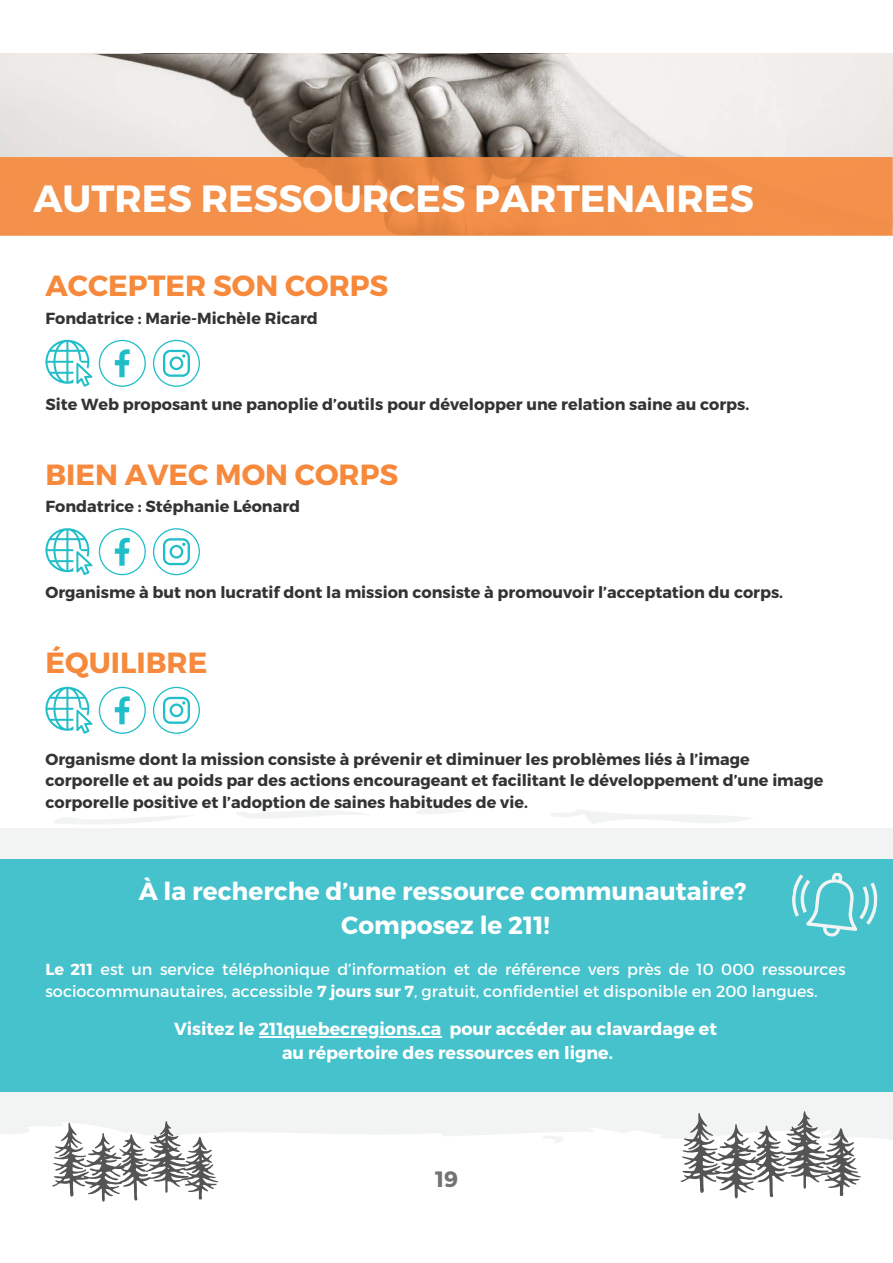
<style>
.page{position:relative;width:893px;height:1263px;background:#fff}
.page>*{position:absolute;margin:0;border:0;box-sizing:border-box;transform-origin:0 0}
.t1{font:700 37.95px "Montserrat";color:#fff}
.t2{font:700 29.1px "Montserrat";color:#f6893b}
.t3{font:700 24.75px/34px "Montserrat";color:#fff;text-align:center}
.t4{font:700 22.2px "Montserrat";color:#737374}
.t5{font:700 17.55px/23.9px "Montserrat";color:#fff;text-align:center}
.t6{font:700 16.05px/21.9px "Montserrat";color:#333}
.t7{font:16.05px/22px "Montserrat";color:#fff}
.s1{font-weight:700}
</style>
<div class="page">
<div style="left:0;top:54px;width:893px;height:1155px;background:#f2f4f3"></div>
<div style="left:0;top:658px;width:893px;height:169px;background:#fff"></div>
<svg style="left:0;top:1127px;width:893px;height:82px;fill:#fff"></svg>
<div style="left:0;top:860px;width:893px;height:232px;background:#45c2cc"></div>
<hr style="left:259px;top:1036px;width:182px;height:2px;background:#fff">
<div style="left:0;top:236px;width:893px;height:422px;background:#fff"></div>
<svg style="left:99px;top:340px;width:47px;height:47px"></svg>
<svg style="left:153px;top:340px;width:47px;height:47px"></svg>
<svg style="left:45px;top:340px;width:47px;height:47px"></svg>
<svg style="left:99px;top:528px;width:47px;height:47px"></svg>
<svg style="left:153px;top:528px;width:47px;height:47px"></svg>
<svg style="left:45px;top:528px;width:47px;height:47px"></svg>
<svg style="left:99px;top:687px;width:47px;height:47px"></svg>
<svg style="left:153px;top:687px;width:47px;height:47px"></svg>
<svg style="left:45px;top:687px;width:47px;height:47px"></svg>
<img style="left:0;top:54px;width:893px;height:103px">
<svg style="left:0;top:235px;width:893px;height:1px"></svg>
<img style="left:0;top:157px;width:893px;height:78px">
<svg style="left:680px;top:1111px;width:181px;height:88px"></svg>
<svg style="left:52px;top:1121px;width:166px;height:81px"></svg>
<svg style="left:792px;top:872px;width:86px;height:65px"></svg>
<h1 class="t1" style="left:33px;top:174px;width:722px">AUTRES RESSOURCES PARTENAIRES</h1>
<h2 class="t2" style="left:45px;top:267px;width:344px">ACCEPTER SON CORPS</h2>
<p class="t6" style="left:45px;top:306px;width:274px">Fondatrice : Marie-Michèle Ricard</p>
<p class="t6" style="left:45px;top:393px;width:705px">Site Web proposant une panoplie d’outils pour développer une relation saine au corps.</p>
<h2 class="t2" style="left:45px;top:455px;width:354px">BIEN AVEC MON CORPS</h2>
<p class="t6" style="left:45px;top:494px;width:256px">Fondatrice : Stéphanie Léonard</p>
<p class="t6" style="left:45px;top:581px;width:739px">Organisme à but non lucratif dont la mission consiste à promouvoir l’acceptation du corps.</p>
<h2 class="t2" style="left:45px;top:643px;width:163px">ÉQUILIBRE</h2>
<p class="t6" style="left:45px;top:747px;width:780px">Organisme dont la mission consiste à prévenir et diminuer les problèmes liés à l’image corporelle et au poids par des actions encourageant et facilitant le développement d’une image corporelle positive et l’adoption de saines habitudes de vie.</p>
<h3 class="t3" style="left:139px;top:873px;width:609px">À la recherche d’une ressource communautaire?<br>Composez le 211!</h3>
<p class="t7" style="left:45px;top:958px;width:802px"><span class="s1">Le 211</span> est un service téléphonique d’information et de référence vers près de 10 000 ressources sociocommunautaires, accessible <span class="s1">7 jours sur 7</span>, gratuit, confidentiel et disponible en 200 langues.</p>
<p class="t5" style="left:174px;top:1016px;width:545px">Visitez le 211quebecregions.ca pour accéder au clavardage et au répertoire des ressources en ligne.</p>
<h3 class="t4" style="left:435px;top:1165px;width:25px">19</h3>
</div>
